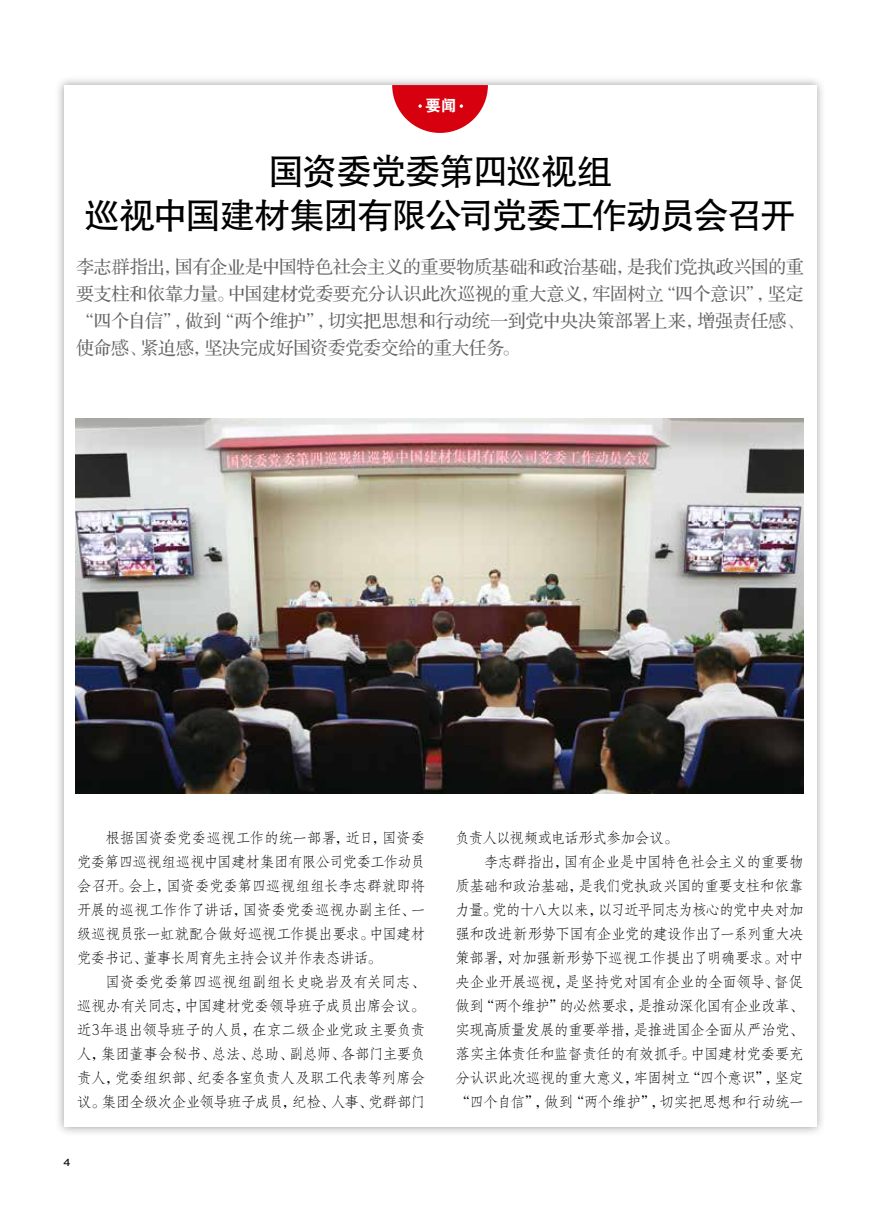
<style>
.page{position:relative;width:893px;height:1212px;background:#fff}
.page>*{position:absolute;margin:0;border:0;box-sizing:border-box;transform-origin:0 0}
.t1{font:36px/44.2px "FZHTJW GB1 0";letter-spacing:-.055em;color:#000;text-align:center}
.t2{font:18px/27px "FZS3 JW GB1 0";letter-spacing:-.02em;color:#656464;text-align:justify}
.t3{font:15.75px "FZDHTJW GB1 0";color:#fff}
.t4{font:15px/24px "FZFSJW GB1 0";letter-spacing:-.06em;color:#000;text-align:justify}
.t5{font:15px "FZFSJW GB1 0";letter-spacing:-.095em;color:#000}
.t6{font:15px "FZFSJW GB1 0";letter-spacing:-.08em;color:#000}
.t7{font:10.5px "Helvetica";color:#000;scale:1.2 1}
</style>
<div class="page">
<div style="left:54px;top:75px;width:772px;height:1061px;background:#000;opacity:.37"></div>
<div style="left:64px;top:85px;width:752px;height:1042px;background:#fff"></div>
<svg style="left:392px;top:85px;width:96px;height:48px"></svg>
<img style="left:75px;top:418px;width:729px;height:375px">
<p class="t3" style="left:425px;top:97px;width:33px">要闻</p>
<h1 class="t1" style="left:85px;top:151px;width:713px">国资委党委第四巡视组<br>巡视中国建材集团有限公司党委工作动员会召开</h1>
<p class="t2" style="left:76px;top:254px;width:729px">李志群指出，国有企业是中国特色社会主义的重要物质基础和政治基础，是我们党执政兴国的重要支柱和依靠力量。中国建材党委要充分认识此次巡视的重大意义，牢固树立“四个意识”，坚定“四个自信”，做到“两个维护”，切实把思想和行动统一到党中央决策部署上来，增强责任感、使命感、紧迫感，坚决完成好国资委党委交给的重大任务。</p>
<p class="t4" style="left:77px;top:827px;width:350px;text-indent:28px">根据国资委党委巡视工作的统一部署，近日，国资委党委第四巡视组巡视中国建材集团有限公司党委工作动员会召开。会上，国资委党委第四巡视组组长李志群就即将开展的巡视工作作了讲话，国资委党委巡视办副主任、一级巡视员张一虹就配合做好巡视工作提出要求。中国建材党委书记、董事长周育先主持会议并作表态讲话。</p>
<p class="t4" style="left:77px;top:971px;width:350px;text-indent:28px">国资委党委第四巡视组副组长史晓岩及有关同志、巡视办有关同志，中国建材党委领导班子成员出席会议。近3年退出领导班子的人员，在京二级企业党政主要负责人，集团董事会秘书、总法、总助、副总师、各部门主要负责人，党委组织部、纪委各室负责人及职工代表等列席会议。集团全级次企业领导班子成员，纪检、人事、党群部门</p>
<p class="t7" style="left:63px;top:1154px;width:7px">4</p>
<p class="t4" style="left:455px;top:827px;width:225px">负责人以视频或电话形式参加会议。</p>
<p class="t4" style="left:484px;top:851px;width:322px">李志群指出，国有企业是中国特色社会主义的重要物</p>
<p class="t4" style="left:455px;top:875px;width:350px">质基础和政治基础，是我们党执政兴国的重要支柱和依靠</p>
<p class="t5" style="left:455px;top:902px;width:350px">力量。党的十八大以来，以习近平同志为核心的党中央对加</p>
<p class="t4" style="left:455px;top:923px;width:350px">强和改进新形势下国有企业党的建设作出了一系列重大决</p>
<p class="t4" style="left:455px;top:947px;width:350px">策部署，对加强新形势下巡视工作提出了明确要求。对中</p>
<p class="t4" style="left:455px;top:971px;width:350px">央企业开展巡视，是坚持党对国有企业的全面领导、督促</p>
<p class="t6" style="left:455px;top:998px;width:350px">做到“两个维护”的必然要求，是推动深化国有企业改革、</p>
<p class="t4" style="left:455px;top:1019px;width:350px">实现高质量发展的重要举措，是推进国企全面从严治党、</p>
<p class="t4" style="left:455px;top:1043px;width:350px">落实主体责任和监督责任的有效抓手。中国建材党委要充</p>
<p class="t4" style="left:455px;top:1067px;width:350px">分认识此次巡视的重大意义，牢固树立“四个意识”，坚定</p>
<p class="t4" style="left:455px;top:1091px;width:350px">“四个自信”，做到“两个维护”，切实把思想和行动统一</p>
</div>
